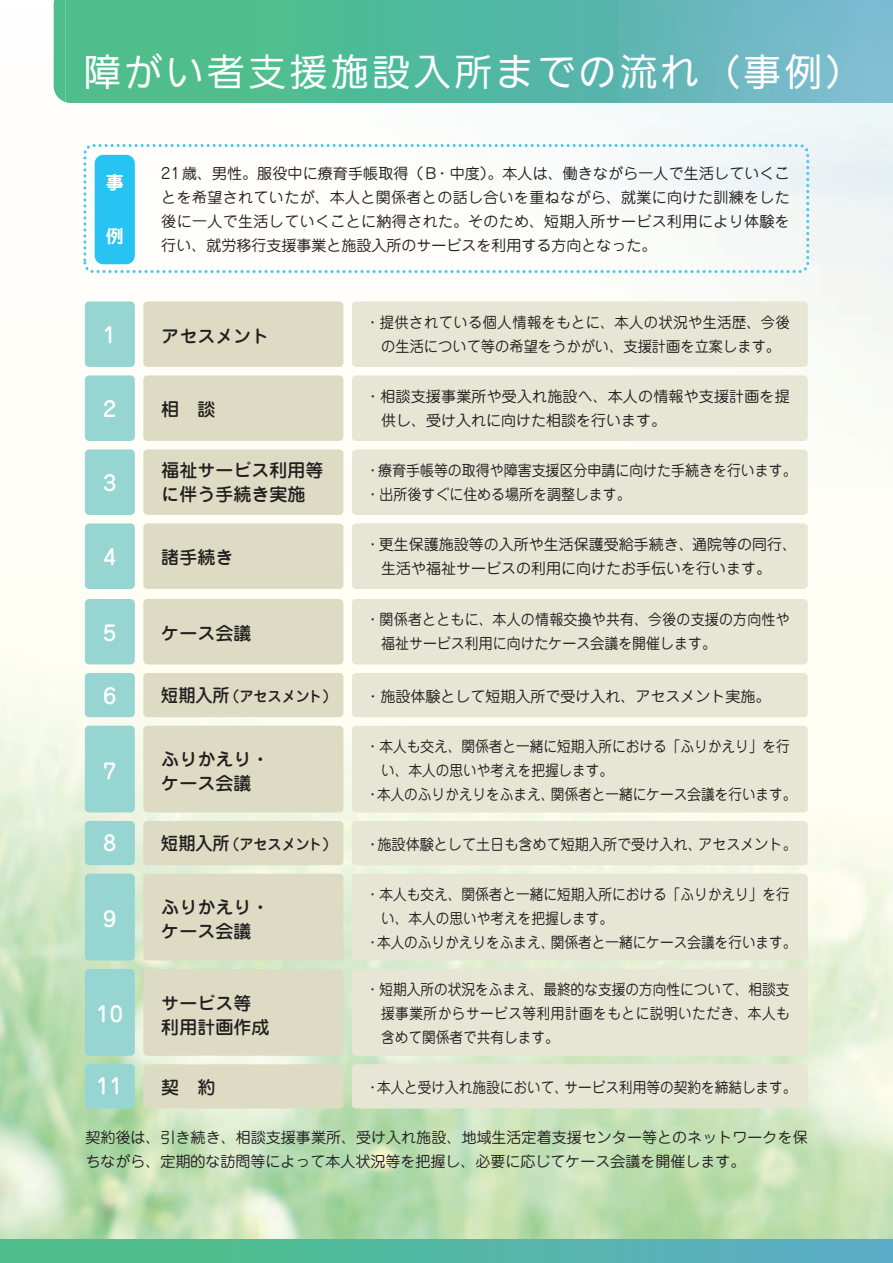
<style>
.page{position:relative;width:893px;height:1263px;background:#fff}
.page>*{position:absolute;margin:0;border:0;box-sizing:border-box;transform-origin:0 0}
.t1{font:100 37.5px "Iwa UD Go Dsp Pro";letter-spacing:.1em;color:#fff}
.t2{font:500 21px "Jun 34 Pro";color:#fff}
.t3{font:500 18px/24px "Jun 34 Pro";color:#231f20}
.t4{font:700 18px "Jun 501 Pro";color:#fff}
.t5{font:15px/24px "Jun 201 Pro";color:#231f20}
.t6{font:15px/24px "Jun 201 Pro";color:#231f20;text-align:justify;scale:.91 1}
.t7{font:15px/24px "Jun 201 Pro";color:#231f20;scale:.93 1}
.t8{font:15px "Jun 201 Pro";color:#231f20;scale:.96 1}
.t9{font:15px "Jun 201 Pro";letter-spacing:.035em;color:#231f20;scale:.95 1}
.t10{font:15px "Jun 201 Pro";color:#231f20;scale:.95 1}
.t11{font:500 15px "Jun 34 Pro";color:#231f20;scale:.95 1}
.s1{font-size:18px}
</style>
<div class="page">
<img style="left:53px;top:0;width:13px;height:103px">
<div style="left:0;top:1239px;width:893px;height:24px;background:linear-gradient(to right,#4cc082,#5bacc7)"></div>
<img style="left:54px;top:0;width:1px;height:91px">
<img style="left:66px;top:0;width:827px;height:103px">
<svg style="left:83px;top:144px;width:726px;height:129px"></svg>
<div style="left:95px;top:155px;width:40px;height:109px;background:#27c3f3;border-radius:9px"></div>
<div style="left:85px;top:301px;width:50px;height:66px;background:#96d5d2;border-radius:4px"></div>
<div style="left:143px;top:301px;width:200px;height:66px;background:#dddbc3;border-radius:4px"></div>
<div style="left:352px;top:301px;width:456px;height:66px;background:#e7e5d4;border-radius:4px"></div>
<div style="left:85px;top:375px;width:50px;height:66px;background:#96d5d2;border-radius:4px"></div>
<div style="left:143px;top:375px;width:200px;height:66px;background:#dddbc3;border-radius:4px"></div>
<div style="left:352px;top:375px;width:456px;height:66px;background:#e7e5d4;border-radius:4px"></div>
<div style="left:85px;top:523px;width:50px;height:66px;background:#96d5d2;border-radius:4px"></div>
<div style="left:143px;top:523px;width:200px;height:66px;background:#dddbc3;border-radius:4px"></div>
<div style="left:352px;top:523px;width:456px;height:66px;background:#e7e5d4;border-radius:4px"></div>
<div style="left:85px;top:599px;width:50px;height:65px;background:#96d5d2;border-radius:4px"></div>
<div style="left:143px;top:599px;width:200px;height:65px;background:#dddbc3;border-radius:4px"></div>
<div style="left:352px;top:599px;width:456px;height:65px;background:#e7e5d4;border-radius:4px"></div>
<div style="left:85px;top:673px;width:50px;height:44px;background:#96d5d2;border-radius:4px"></div>
<div style="left:143px;top:673px;width:200px;height:44px;background:#dddbc3;border-radius:4px"></div>
<div style="left:352px;top:673px;width:456px;height:44px;background:#e7e5d4;border-radius:4px"></div>
<div style="left:85px;top:821px;width:50px;height:44px;background:#96d5d2;border-radius:4px"></div>
<div style="left:143px;top:821px;width:200px;height:44px;background:#dddbc3;border-radius:4px"></div>
<div style="left:352px;top:821px;width:456px;height:44px;background:#e7e5d4;border-radius:4px"></div>
<div style="left:85px;top:1064px;width:50px;height:44px;background:#96d5d2;border-radius:4px"></div>
<div style="left:143px;top:1064px;width:200px;height:44px;background:#dddbc3;border-radius:4px"></div>
<div style="left:352px;top:1064px;width:456px;height:44px;background:#e7e5d4;border-radius:4px"></div>
<div style="left:85px;top:449px;width:50px;height:66px;background:#96d5d2;border-radius:4px"></div>
<div style="left:143px;top:449px;width:200px;height:66px;background:#dddbc3;border-radius:4px"></div>
<div style="left:352px;top:449px;width:456px;height:66px;background:#e7e5d4;border-radius:4px"></div>
<div style="left:85px;top:726px;width:50px;height:86px;background:#96d5d2;border-radius:4px"></div>
<div style="left:143px;top:726px;width:200px;height:86px;background:#dddbc3;border-radius:4px"></div>
<div style="left:352px;top:726px;width:456px;height:86px;background:#e7e5d4;border-radius:4px"></div>
<div style="left:85px;top:874px;width:50px;height:86px;background:#96d5d2;border-radius:4px"></div>
<div style="left:143px;top:874px;width:200px;height:86px;background:#dddbc3;border-radius:4px"></div>
<div style="left:352px;top:874px;width:456px;height:86px;background:#e7e5d4;border-radius:4px"></div>
<div style="left:85px;top:969px;width:50px;height:87px;background:#96d5d2;border-radius:4px"></div>
<div style="left:143px;top:969px;width:200px;height:87px;background:#dddbc3;border-radius:4px"></div>
<div style="left:352px;top:969px;width:456px;height:87px;background:#e7e5d4;border-radius:4px"></div>
<h1 class="t1" style="left:84px;top:46px;width:782px">障がい者支援施設入所までの流れ（事例）</h1>
<p class="t4" style="left:106px;top:168px;width:19px">事</p>
<p class="t4" style="left:106px;top:222px;width:18px">例</p>
<h2 class="t2" style="left:103px;top:318px;width:15px">1</h2>
<p class="t5" style="left:161px;top:160px;width:630px;text-align:justify">21歳、男性。服役中に療育手帳取得（Ｂ・中度）。本人は、働きながら一人で生活していくことを希望されていたが、本人と関係者との話し合いを重ねながら、就業に向けた訓練をした後に一人で生活していくことに納得された。そのため、短期入所サービス利用により体験を行い、就労移行支援事業と施設入所のサービスを利用する方向となった。</p>
<p class="t3" style="left:161px;top:322px;width:109px">アセスメント</p>
<p class="t9" style="left:366px;top:310px;width:448px">・提供されている個人情報をもとに、本人の状況や生活歴、今後</p>
<p class="t10" style="left:381px;top:334px;width:422px">の生活について等の希望をうかがい、支援計画を立案します。</p>
<h2 class="t2" style="left:103px;top:392px;width:15px">2</h2>
<p class="t5" style="left:381px;top:383px;width:410px;text-indent:-16px">・相談支援事業所や受入れ施設へ、本人の情報や支援計画を提供し、受け入れに向けた相談を行います。</p>
<p class="t3" style="left:161px;top:396px;width:55px">相　談</p>
<p class="t3" style="left:161px;top:457px;width:163px">福祉サービス利用等に伴う手続き実施</p>
<h2 class="t2" style="left:103px;top:466px;width:15px">3</h2>
<p class="t7" style="left:366px;top:457px;width:465px">・療育手帳等の取得や障害支援区分申請に向けた手続きを行います。・出所後すぐに住める場所を調整します。</p>
<h2 class="t2" style="left:103px;top:540px;width:15px">4</h2>
<p class="t7" style="left:381px;top:531px;width:449px;text-indent:-15px">・更生保護施設等の入所や生活保護受給手続き、通院等の同行、生活や福祉サービスの利用に向けたお手伝いを行います。</p>
<p class="t3" style="left:161px;top:544px;width:73px">諸手続き</p>
<h2 class="t2" style="left:103px;top:616px;width:15px">5</h2>
<p class="t7" style="left:381px;top:606px;width:441px;text-indent:-15px">・関係者とともに、本人の情報交換や共有、今後の支援の方向性や福祉サービス利用に向けたケース会議を開催します。</p>
<p class="t3" style="left:161px;top:619px;width:91px">ケース会議</p>
<h2 class="t2" style="left:103px;top:679px;width:15px">6</h2>
<p class="t11" style="left:161px;top:685px;width:186px"><span class="s1">短期入所</span>（アセスメント）</p>
<p class="t5" style="left:365px;top:682px;width:406px">・施設体験として短期入所で受け入れ、アセスメント実施。</p>
<h2 class="t2" style="left:103px;top:754px;width:15px">7</h2>
<p class="t3" style="left:161px;top:746px;width:109px">ふりかえり・ケース会議</p>
<p class="t6" style="left:366px;top:733px;width:467px">・本人も交え、関係者と一緒に短期入所における「ふりかえり」を行</p>
<p class="t6" style="left:381px;top:757px;width:256px">い、本人の思いや考えを把握します。</p>
<p class="t6" style="left:366px;top:781px;width:475px">・本人のふりかえりをふまえ、関係者と一緒にケース会議を行います。</p>
<h2 class="t2" style="left:103px;top:826px;width:15px">8</h2>
<p class="t11" style="left:161px;top:833px;width:186px"><span class="s1">短期入所</span>（アセスメント）</p>
<p class="t8" style="left:366px;top:832px;width:451px">・施設体験として土日も含めて短期入所で受け入れ、アセスメント。</p>
<h2 class="t2" style="left:103px;top:902px;width:15px">9</h2>
<h2 class="t2" style="left:97px;top:997px;width:28px">10</h2>
<p class="t3" style="left:161px;top:894px;width:109px">ふりかえり・ケース会議</p>
<p class="t3" style="left:161px;top:989px;width:109px">サービス等利用計画作成</p>
<p class="t6" style="left:366px;top:881px;width:467px">・本人も交え、関係者と一緒に短期入所における「ふりかえり」を行</p>
<p class="t6" style="left:381px;top:905px;width:256px">い、本人の思いや考えを把握します。</p>
<p class="t6" style="left:366px;top:929px;width:475px">・本人のふりかえりをふまえ、関係者と一緒にケース会議を行います。</p>
<p class="t6" style="left:381px;top:976px;width:451px;text-indent:-15px">・短期入所の状況をふまえ、最終的な支援の方向性について、相談支援事業所からサービス等利用計画をもとに説明いただき、本人も含めて関係者で共有します。</p>
<h2 class="t2" style="left:97px;top:1069px;width:28px">11</h2>
<p class="t3" style="left:161px;top:1073px;width:55px">契　約</p>
<p class="t6" style="left:366px;top:1073px;width:475px">・本人と受け入れ施設において、サービス利用等の契約を締結します。</p>
<p class="t5" style="left:85px;top:1124px;width:724px">契約後は、引き続き、相談支援事業所、受け入れ施設、地域生活定着支援センター等とのネットワークを保ちながら、定期的な訪問等によって本人状況等を把握し、必要に応じてケース会議を開催します。</p>
</div>
